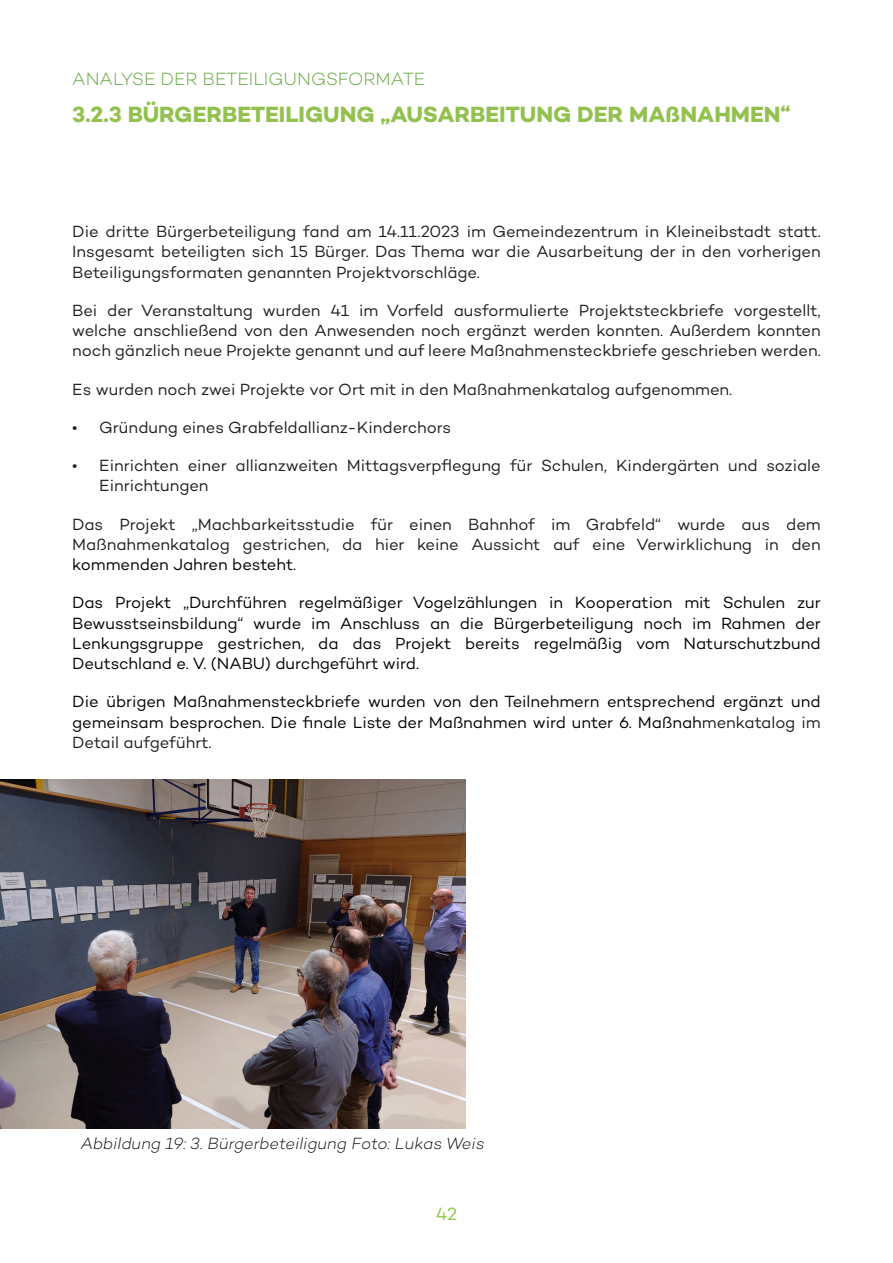
<style>
.page{position:relative;width:893px;height:1263px;background:#fff}
.page>*{position:absolute;margin:0;border:0;box-sizing:border-box;transform-origin:0 0}
.t1{font:700 22.5px "Campton";color:#92c14f}
.t2{font:300 18px "Campton";color:#62a53b}
.t3{font:18px "Campton";color:#8bc63f}
.t4{font:16.5px/20.2px "Campton";letter-spacing:-.005em;color:#231f20;text-align:justify}
.t5{font:16.5px/20.2px "Campton";color:#030505;text-align:justify}
.t6{font:italic 300 16.5px "Campton";color:#0e1011}
.s1{color:#231f20}
</style>
<div class="page">
<img style="left:0;top:780px;width:465px;height:349px">
<p class="t2" style="left:72px;top:71px;width:355px">ANALYSE DER BETEILIGUNGSFORMATE</p>
<h1 class="t1" style="left:72px;top:105px;width:720px">3.2.3 BÜRGERBETEILIGUNG „AUSARBEITUNG DER MAßNAHMEN“</h1>
<p class="t4" style="left:72px;top:222px;width:750px">Die dritte Bürgerbeteiligung fand am 14.11.2023 im Gemeindezentrum in Kleineibstadt statt.<br>Insgesamt beteiligten sich 15 Bürger. Das Thema war die Ausarbeitung der in den vorherigen Beteiligungsformaten genannten Projektvorschläge.</p>
<p class="t4" style="left:72px;top:301px;width:750px">Bei der Veranstaltung wurden 41 im Vorfeld ausformulierte Projektsteckbriefe vorgestellt, welche anschließend von den Anwesenden noch ergänzt werden konnten. Außerdem konnten noch gänzlich neue Projekte genannt und auf leere Maßnahmensteckbriefe geschrieben werden.</p>
<p class="t4" style="left:72px;top:380px;width:661px">Es wurden noch zwei Projekte vor Ort mit in den Maßnahmenkatalog aufgenommen.</p>
<p class="t4" style="left:72px;top:418px;width:380px">• Gründung eines Grabfeldallianz-Kinderchors</p>
<p class="t4" style="left:99px;top:456px;width:723px;text-indent:-27px">• Einrichten einer allianzweiten Mittagsverpflegung für Schulen, Kindergärten und soziale<br>Einrichtungen</p>
<p class="t4" style="left:72px;top:515px;width:750px">Das Projekt „Machbarkeitsstudie für einen Bahnhof im Grabfeld“ wurde aus dem<br>Maßnahmenkatalog gestrichen, da hier keine Aussicht auf eine Verwirklichung in den</p>
<p class="t5" style="left:72px;top:555px;width:225px">kommenden Jahren besteht.</p>
<p class="t5" style="left:72px;top:594px;width:750px">Das Projekt „Durchführen regelmäßiger Vogelzählungen in Kooperation mit Schulen zur Bewusstseinsbildung“ wurde im Anschluss an die Bürgerbeteiligung noch im Rahmen der Lenkungsgruppe gestrichen, da das Projekt bereits regelmäßig vom Naturschutzbund Deutschland e. V. (NABU) durchgeführt wird.</p>
<p class="t5" style="left:72px;top:693px;width:750px">Die übrigen Maßnahmensteckbriefe wurden von den Teilnehmern entsprechend ergänzt und gemeinsam besprochen. Die finale Liste der Maßnahmen wird unter 6. Maßnah<span class="s1">menkatalog im Detail aufgeführt.</span></p>
<p class="t6" style="left:81px;top:1136px;width:405px">Abbildung 19: 3. Bürgerbeteiligung Foto: Lukas Weis</p>
<p class="t3" style="left:436px;top:1206px;width:23px">42</p>
</div>
